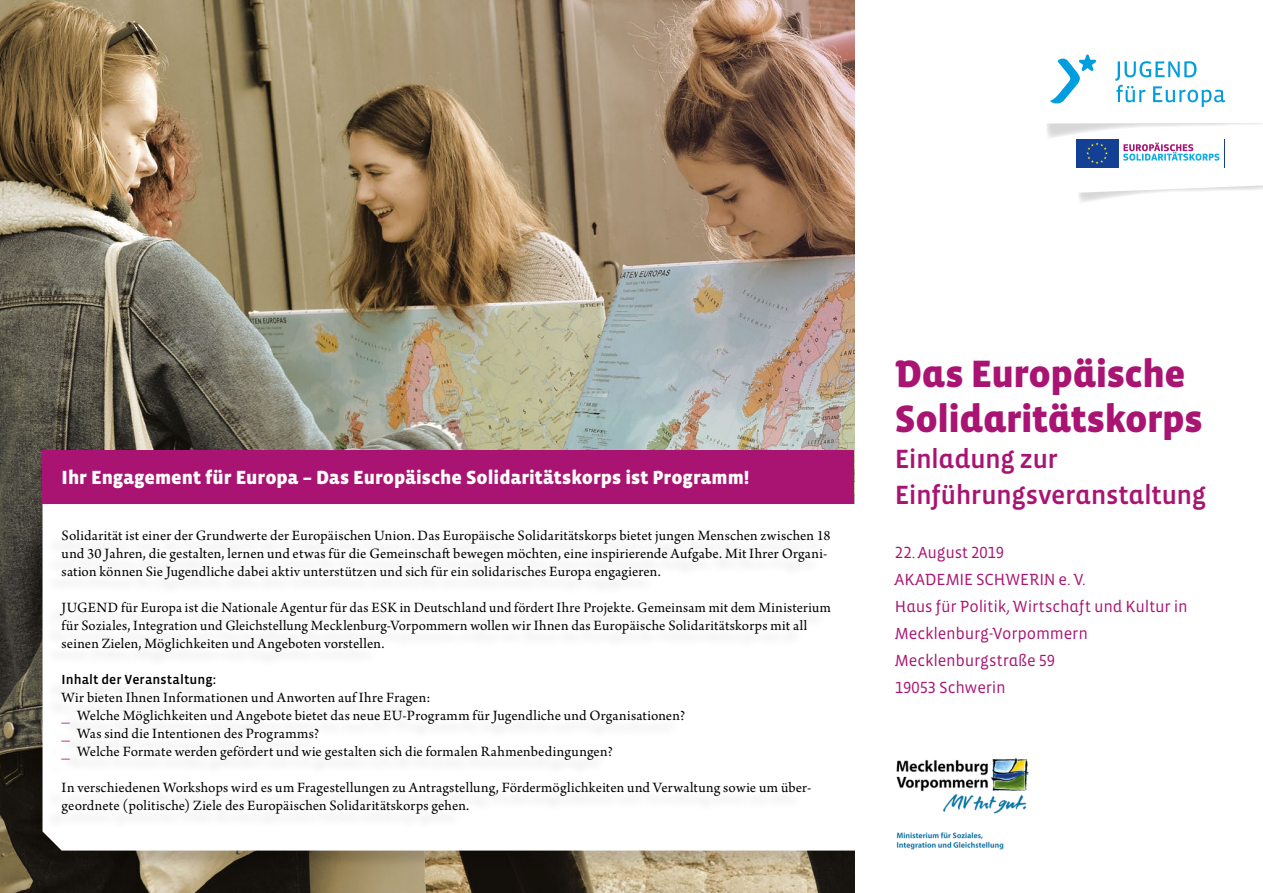
<style>
.page{position:relative;width:1263px;height:893px;background:#fff}
.page>*{position:absolute;margin:0;border:0;box-sizing:border-box;transform-origin:0 0}
.t1{font:900 39px/45px "Vista Sans OTCE";letter-spacing:-.015em;color:#a91473}
.t2{font:500 27px/36px "Vista Sans OTCE";letter-spacing:-.02em;color:#a91473}
.t3{font:900 19.5px "Vista Sans OTCE";color:#fff}
.t4{font:16.5px/27px "Vista Sans OTCE";letter-spacing:-.01em;color:#a91473}
.t5{font:15px/18px "Arno Pro";letter-spacing:.01em;color:#000}
.t6{font:500 13.5px "Vista Sans OTCE";letter-spacing:.005em;color:#000}
.s1{color:#a91473}
</style>
<div class="page">
<svg style="left:1047px;top:54px;width:216px;height:148px"></svg>
<img style="left:0;top:0;width:854px;height:893px">
<div style="left:43px;top:450px;width:811px;height:54px;background:#a91473"></div>
<div style="left:24px;top:506px;width:830px;height:363px;background:#000;opacity:.14"></div>
<svg style="left:43px;top:504px;width:811px;height:346px"></svg>
<div style="left:43px;top:533px;width:784px;height:299px;background:#fefefe"></div>
<img style="left:896px;top:757px;width:133px;height:93px">
<h3 class="t3" style="left:62px;top:466px;width:689px">Ihr Engagement für Europa – Das Europäische Solidaritätskorps ist Programm!</h3>
<p class="t5" style="left:62px;top:527px;width:771px">Solidarität ist einer der Grundwerte der Europäischen Union. Das Europäische Solidaritätskorps bietet jungen Menschen zwischen 18 und 30 Jahren, die gestalten, lernen und etwas für die Gemeinschaft bewegen möchten, eine inspirierende Aufgabe. Mit Ihrer Organi&shy;sation können Sie Jugendliche dabei aktiv unterstützen und sich für ein solidarisches Europa engagieren.</p>
<p class="t5" style="left:62px;top:599px;width:771px">JUGEND für Europa ist die Nationale Agentur für das ESK in Deutschland und fördert Ihre Projekte. Gemeinsam mit dem Ministerium für Soziales, Integration und Gleichstellung Mecklenburg-Vorpommern wollen wir Ihnen das Europäische Solidaritätskorps mit all seinen Zielen, Möglichkeiten und Angeboten vorstellen.</p>
<p class="t6" style="left:62px;top:672px;width:156px">Inhalt der Veranstaltung:</p>
<p class="t5" style="left:62px;top:689px;width:625px">Wir bieten Ihnen Informationen und Anworten auf Ihre Fragen:<br><span class="s1">_</span> Welche Möglichkeiten und Angebote bietet das neue EU-Programm für Jugendliche und Organisationen? <span class="s1">_</span> Was sind die Intentionen des Programms?<br><span class="s1">_</span> Welche Formate werden gefördert und wie gestalten sich die formalen Rahmenbedingungen?</p>
<p class="t5" style="left:62px;top:779px;width:750px">In verschiedenen Workshops wird es um Fragestellungen zu Antragstellung, Fördermöglichkeiten und Verwaltung sowie um über&shy;geordnete (politische) Ziele des Europäischen Solidaritätskorps gehen.</p>
<h1 class="t1" style="left:895px;top:351px;width:309px">Das Europäische<br>Solidaritätskorps</h1>
<h2 class="t2" style="left:895px;top:441px;width:313px">Einladung zur<br>Einführungsveranstaltung</h2>
<p class="t4" style="left:895px;top:539px;width:294px">22. August 2019<br>AKADEMIE SCHWERIN e. V.<br>Haus für Politik, Wirtschaft und Kultur in<br>Mecklenburg-Vorpommern<br>Mecklenburgstraße 59<br>19053 Schwerin</p>
</div>
